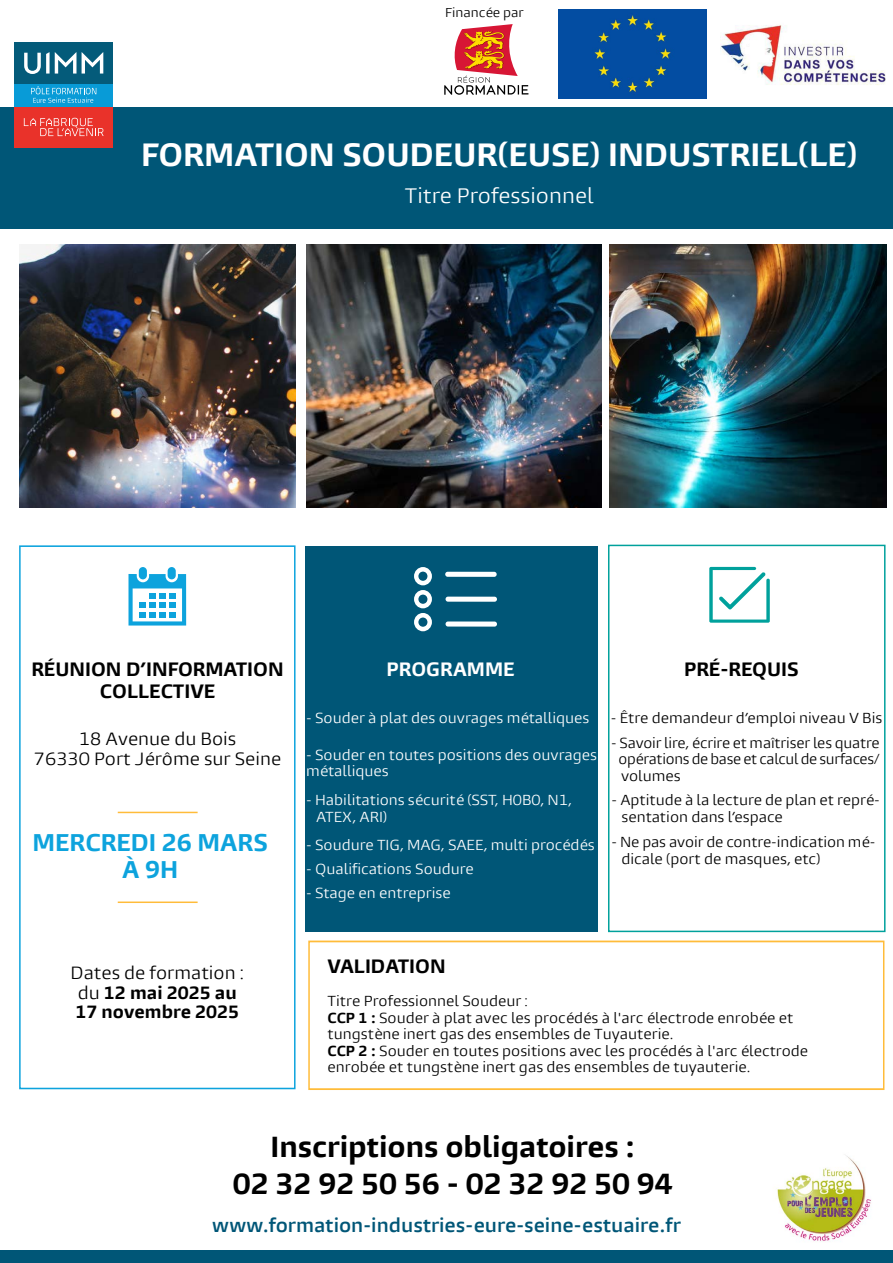
<style>
.page{position:relative;width:893px;height:1263px;background:#fff}
.page>*{position:absolute;margin:0;border:0;box-sizing:border-box;transform-origin:0 0}
.t1{font:700 30px "Burlingame Pro";color:#fff}
.t2{font:700 27px/37.5px "Burlingame Pro";color:#000;text-align:center}
.t3{font:700 22.5px/27px "Burlingame Pro";color:#0da3dd;text-align:center}
.t4{font:19.5px "Burlingame Pro";color:#fff}
.t5{font:700 18px "Burlingame Pro";color:#000}
.t6{font:600 18px "Burlingame Pro";color:#005677}
.t7{font:700 18px "Burlingame Pro";color:#fff}
.t8{font:700 16.5px/19.8px "Burlingame Pro";color:#000}
.t9{font:16.5px/19.8px "Burlingame Pro";color:#000;text-align:center}
.t10{font:13.5px/16.5px "Burlingame Pro";color:#000}
.t11{font:13.5px/16.5px "Burlingame Pro";color:#fff}
.t12{font:12px "Burlingame Pro";color:#000}
.s1{font-weight:400}
.s2{font-style:inherit}
.s3{font-weight:700}
</style>
<div class="page">
<div style="left:0;top:107px;width:893px;height:122px;background:#005677"></div>
<img style="left:19px;top:244px;width:277px;height:264px">
<img style="left:609px;top:244px;width:278px;height:264px">
<img style="left:307px;top:244px;width:294px;height:264px">
<div style="left:608px;top:545px;width:277px;height:387px;border:2px solid #00a19c"></div>
<div style="left:305px;top:546px;width:293px;height:385px;background:#005677"></div>
<div style="left:19px;top:545px;width:277px;height:544px;border:2px solid #0da3dd"></div>
<svg style="left:709px;top:567px;width:61px;height:56px"></svg>
<div style="left:168px;top:567px;width:8px;height:12px;background:#0da3dd;border-radius:4px"></div>
<div style="left:139px;top:567px;width:8px;height:12px;background:#0da3dd;border-radius:4px"></div>
<svg style="left:128px;top:574px;width:58px;height:51px"></svg>
<div style="left:169px;top:612px;width:7px;height:6px;background:#0da3dd"></div>
<div style="left:445px;top:572px;width:52px;height:5px;background:#fff;border-radius:2px"></div>
<svg style="left:414px;top:567px;width:18px;height:64px"></svg>
<hr style="left:118px;top:812px;width:80px;height:1px;background:#ffbc3a">
<div style="left:0;top:1250px;width:893px;height:13px;background:#005677"></div>
<div style="left:446px;top:597px;width:51px;height:5px;background:#fff;border-radius:2px"></div>
<div style="left:446px;top:621px;width:51px;height:6px;background:#fff;border-radius:2px"></div>
<hr style="left:118px;top:901px;width:80px;height:2px;background:#ffbc3a">
<div style="left:308px;top:941px;width:576px;height:149px;border:2px solid #ffbc3a"></div>
<div style="left:14px;top:42px;width:99px;height:42px;background:#045b7a"></div>
<svg style="left:24px;top:52px;width:52px;height:22px"></svg>
<svg style="left:82px;top:52px;width:21px;height:22px"></svg>
<div style="left:14px;top:106px;width:99px;height:42px;background:#e9322a"></div>
<svg style="left:24px;top:118px;width:80px;height:18px"></svg>
<div style="left:14px;top:84px;width:99px;height:22px;background:#089bd7"></div>
<svg style="left:31px;top:86px;width:65px;height:17px"></svg>
<svg style="left:444px;top:24px;width:84px;height:71px"></svg>
<div style="left:559px;top:9px;width:148px;height:90px;background:#034da2"></div>
<img style="left:720px;top:25px;width:165px;height:60px">
<svg style="left:745px;top:47px;width:6px;height:6px"></svg>
<img style="left:777px;top:1156px;width:94px;height:86px">
<p class="t12" style="left:445px;top:5px;width:80px">Financée par</p>
<h1 class="t1" style="left:141px;top:136px;width:718px">FORMATION SOUDEUR(EUSE) INDUSTRIEL(LE)</h1>
<h3 class="t4" style="left:405px;top:183px;width:190px">Titre Professionnel</h3>
<h3 class="t5" style="left:31px;top:658px;width:254px">RÉUNION D’INFORMATION</h3>
<h3 class="t7" style="left:386px;top:658px;width:130px">PROGRAMME</h3>
<h3 class="t5" style="left:100px;top:679px;width:117px">COLLECTIVE</h3>
<p class="t9" style="left:34px;top:729px;width:249px">18 Avenue du Bois<br>76330 Port Jérôme sur Seine</p>
<p class="t11" style="left:306px;top:710px;width:285px">- Souder à plat des ouvrages métalliques</p>
<p class="t11" style="left:306px;top:746px;width:293px">- Souder en toutes positions des ouvrages métalliques</p>
<h3 class="t3" style="left:33px;top:829px;width:237px">MERCREDI 26 MARS<br>À 9H</h3>
<p class="t11" style="left:316px;top:792px;width:257px;text-indent:-10px">- Habilitations sécurité (SST, H0B0, N1,<br>ATEX, ARI)</p>
<p class="t11" style="left:306px;top:837px;width:290px">- Soudure TIG, MAG, SAEE, multi procédés</p>
<p class="t11" style="left:306px;top:861px;width:169px">- Qualifications Soudure</p>
<p class="t11" style="left:306px;top:885px;width:146px">- Stage en entreprise</p>
<h3 class="t5" style="left:684px;top:658px;width:116px">PRÉ-REQUIS</h3>
<p class="t10" style="left:611px;top:710px;width:273px">- Être demandeur d’emploi niveau V Bis</p>
<p class="t10" style="left:618px;top:735px;width:263px;text-align:justify;text-indent:-7px">- Savoir lire, écrire et maîtriser les quatre opérations de base et calcul de surfaces/ volumes</p>
<p class="t10" style="left:621px;top:792px;width:260px;text-indent:-10px">- Aptitude à la lecture de plan et repré&shy;sentation dans l’espace</p>
<p class="t10" style="left:621px;top:834px;width:255px;text-indent:-10px">- Ne pas avoir de contre-indication mé&shy;dicale (port de masques, etc)</p>
<p class="t8" style="left:71px;top:963px;width:175px"><span class="s1">Dates de formation : du</span> 12 mai 2025 au<br>17 novembre 2025</p>
<h3 class="t5" style="left:327px;top:955px;width:120px">VALIDATION</h3>
<p class="t10" style="left:327px;top:993px;width:482px"><span class="s2">Titre Professionnel Soudeur :<br></span><span class="s3">CCP 1 :</span> Souder à plat avec les procédés à l'arc électrode enrobée et tungstène inert gas des ensembles de Tuyauterie.<br><span class="s3">CCP 2 :</span> Souder en toutes positions avec les procédés à l'arc électrode enrobée et tungstène inert gas des ensembles de tuyauterie.</p>
<h2 class="t2" style="left:233px;top:1128px;width:442px">Inscriptions obligatoires :<br>02 32 92 50 56 - 02 32 92 50 94</h2>
<h3 class="t6" style="left:212px;top:1214px;width:470px">www.formation-industries-eure-seine-estuaire.fr</h3>
</div>
